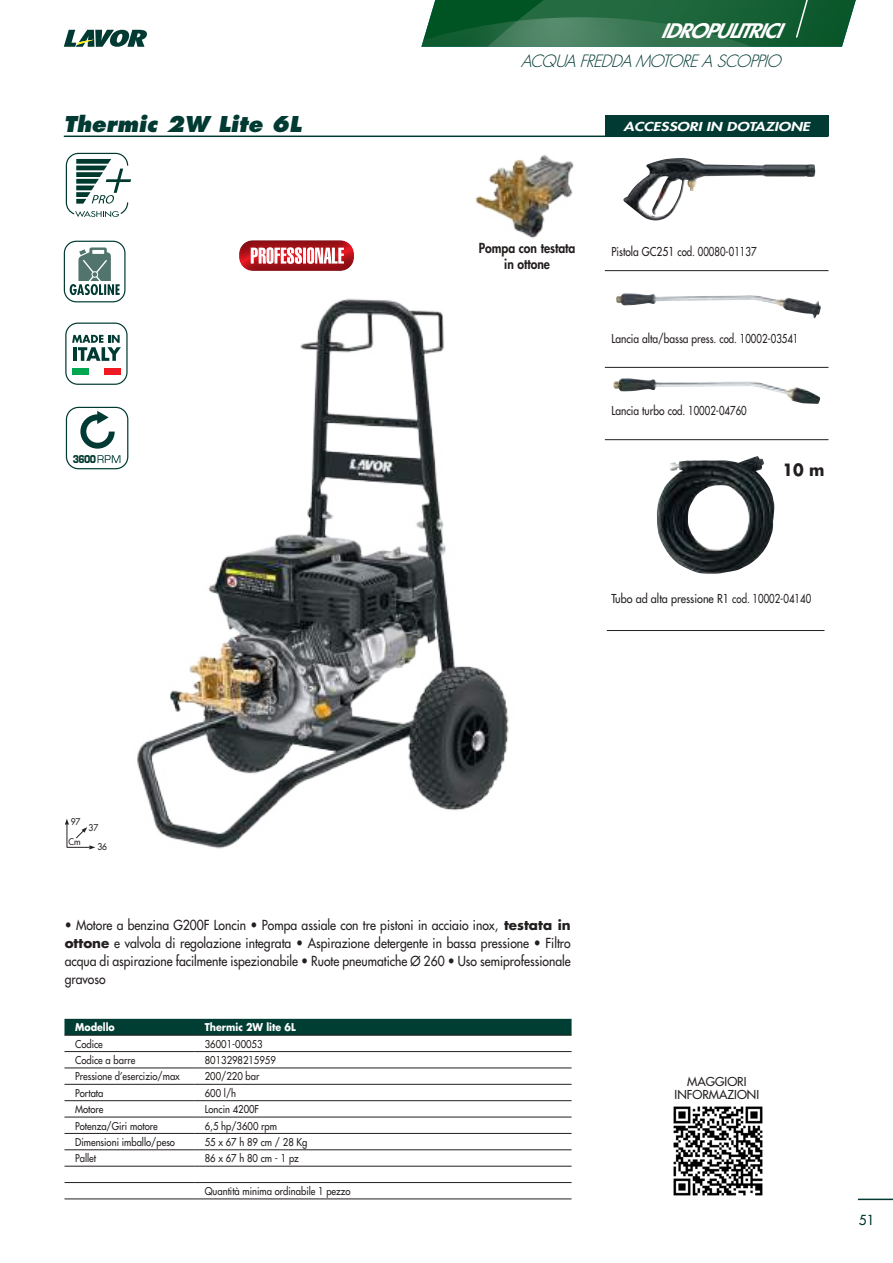
<style>
.page{position:relative;width:893px;height:1263px;background:#fff}
.page>*{position:absolute;margin:0;border:0;box-sizing:border-box;transform-origin:0 0}
.t1{font:italic 800 21.3px "Futura Std";color:#003a33}
.t2{font:italic 800 19.5px "Futura Std";letter-spacing:-.045em;color:#fff;scale:1.1 1}
.t3{font:italic 300 16.5px "Futura Std";color:#003a33}
.t4{font:700 16.5px "Futura Std";color:#241f1f;scale:.94 1}
.t5{font:500 13.5px/18px "Futura Std";color:#241f1f;text-align:justify;scale:.9 1}
.t6{font:800 13.5px/16.5px "Futura Std";color:#241f1f;text-align:center;scale:.9 1}
.t7{font:500 13.5px "Futura Std";color:#003a33}
.t8{font:500 12px "Futura Std";color:#241f1f;scale:.85 1}
.t9{font:500 12px "Futura Std";color:#241f1f;scale:.9 1}
.t10{font:italic 800 12px "Futura Std";color:#fff;scale:1.3 1}
.t11{font:500 12px/13.5px "Futura Std";color:#241f1f;text-align:center}
.t12{font:500 10.5px "Futura Std";color:#241f1f;scale:.9 1}
.t13{font:700 10.5px "Futura Std";color:#fff;scale:.9 1}
.t14{font:700 10.5px "Eurostile LT Std";color:#02392e;scale:.83 1}
.t15{font:500 9px "Futura Std";color:#241f1f;scale:.94 1}
.s1{font-weight:700}
</style>
<div class="page">
<hr style="left:858px;top:1198px;width:35px;height:2px;background:#003a33">
<svg style="left:64px;top:30px;width:83px;height:17px"></svg>
<svg style="left:421px;top:0;width:435px;height:47px;background:#286c45"></svg>
<hr style="left:64px;top:136px;width:764px;height:1px;background:#003a33">
<div style="left:605px;top:115px;width:223px;height:21px;background:#003a33"></div>
<img style="left:673px;top:1106px;width:90px;height:90px">
<div style="left:64px;top:1019px;width:508px;height:16px;background:#003e34"></div>
<hr style="left:64px;top:1035px;width:130px;height:1px;background:#241f1f">
<hr style="left:194px;top:1035px;width:378px;height:1px;background:#241f1f">
<hr style="left:64px;top:1051px;width:130px;height:1px;background:#241f1f">
<hr style="left:194px;top:1051px;width:378px;height:1px;background:#241f1f">
<hr style="left:64px;top:1068px;width:130px;height:1px;background:#241f1f">
<hr style="left:194px;top:1068px;width:378px;height:1px;background:#241f1f">
<hr style="left:64px;top:1084px;width:130px;height:1px;background:#241f1f">
<hr style="left:194px;top:1084px;width:378px;height:1px;background:#241f1f">
<hr style="left:64px;top:1100px;width:130px;height:1px;background:#241f1f">
<hr style="left:194px;top:1100px;width:378px;height:1px;background:#241f1f">
<hr style="left:64px;top:1117px;width:130px;height:1px;background:#241f1f">
<hr style="left:194px;top:1117px;width:378px;height:1px;background:#241f1f">
<hr style="left:64px;top:1133px;width:130px;height:1px;background:#241f1f">
<hr style="left:194px;top:1133px;width:378px;height:1px;background:#241f1f">
<hr style="left:64px;top:1149px;width:130px;height:1px;background:#241f1f">
<hr style="left:194px;top:1149px;width:378px;height:1px;background:#241f1f">
<hr style="left:64px;top:1166px;width:130px;height:1px;background:#241f1f">
<hr style="left:194px;top:1166px;width:378px;height:1px;background:#241f1f">
<hr style="left:64px;top:1182px;width:130px;height:1px;background:#241f1f">
<hr style="left:194px;top:1182px;width:378px;height:1px;background:#241f1f">
<hr style="left:64px;top:1199px;width:130px;height:1px;background:#241f1f">
<hr style="left:194px;top:1199px;width:378px;height:1px;background:#241f1f">
<img style="left:119px;top:299px;width:390px;height:550px">
<img style="left:475px;top:155px;width:99px;height:83px">
<hr style="left:605px;top:439px;width:223px;height:1px;background:#241f1f">
<hr style="left:605px;top:367px;width:223px;height:1px;background:#241f1f">
<hr style="left:605px;top:270px;width:223px;height:1px;background:#241f1f">
<svg style="left:66px;top:153px;width:65px;height:64px"></svg>
<div style="left:65px;top:323px;width:63px;height:62px;border:1px solid #003a33;border-radius:12px"></div>
<svg style="left:72px;top:335px;width:49px;height:26px"></svg>
<div style="left:104px;top:368px;width:17px;height:7px;background:#ef1923"></div>
<div style="left:72px;top:368px;width:16px;height:7px;background:#00a650"></div>
<img style="left:657px;top:456px;width:117px;height:118px">
<div style="left:66px;top:407px;width:62px;height:62px;border:1px solid #003a33;border-radius:12px"></div>
<svg style="left:80px;top:411px;width:35px;height:38px"></svg>
<svg style="left:98px;top:455px;width:22px;height:8px"></svg>
<svg style="left:65px;top:819px;width:30px;height:30px"></svg>
<img style="left:623px;top:158px;width:192px;height:63px">
<img style="left:613px;top:378px;width:207px;height:26px">
<img style="left:616px;top:293px;width:205px;height:25px">
<div style="left:64px;top:241px;width:62px;height:61px;border:1px solid #003a33;border-radius:12px"></div>
<svg style="left:70px;top:247px;width:50px;height:48px"></svg>
<div style="left:91px;top:271px;width:7px;height:7px;border:1px solid #fff;border-radius:50%"></div>
<hr style="left:607px;top:630px;width:217px;height:1px;background:#241f1f">
<div style="left:238px;top:239px;width:118px;height:33px;background:#241f1f;opacity:.5"></div>
<svg style="left:251px;top:247px;width:93px;height:17px"></svg>
<h1 class="t1" style="left:64px;top:110px;width:239px">Thermic 2W Lite 6L</h1>
<p class="t14" style="left:73px;top:453px;width:30px">3600</p>
<h2 class="t2" style="left:660px;top:18px;width:111px">IDROPULITRICI</h2>
<p class="t3" style="left:521px;top:51px;width:267px">ACQUAFREDDAMOTOREASCOPPIO</p>
<p class="t10" style="left:624px;top:119px;width:145px">ACCESSORI IN DOTAZIONE</p>
<p class="t6" style="left:479px;top:240px;width:109px">Pompa con testata in ottone</p>
<p class="t8" style="left:611px;top:244px;width:172px">Pistola GC251 cod. 00080-01137</p>
<p class="t8" style="left:611px;top:331px;width:222px">Lancia alta/bassa press. cod. 10002-03541</p>
<p class="t8" style="left:611px;top:403px;width:161px">Lancia turbo cod. 10002-04760</p>
<p class="t4" style="left:782px;top:459px;width:46px">10 m</p>
<p class="t9" style="left:611px;top:591px;width:223px">Tubo ad alta pressione R1 cod. 10002-04140</p>
<p class="t15" style="left:71px;top:816px;width:12px">97</p>
<p class="t15" style="left:68px;top:836px;width:14px">Cm</p>
<p class="t15" style="left:89px;top:822px;width:12px">37</p>
<p class="t15" style="left:97px;top:841px;width:12px">36</p>
<p class="t5" style="left:65px;top:916px;width:564px">• Motore a benzina G200F Loncin • Pompa assiale con tre pistoni in acciaio inox, <span class="s1">testata in ottone</span> e valvola di regolazione integrata • Aspirazione detergente in bassa pressione • Filtro acqua di aspirazione facilmente ispezionabile • Ruote pneumatiche Ø 260 • Uso semiprofessionale gravoso</p>
<p class="t13" style="left:75px;top:1020px;width:46px">Modello</p>
<p class="t13" style="left:205px;top:1020px;width:102px">Thermic 2W lite 6L</p>
<p class="t12" style="left:75px;top:1037px;width:32px">Codice</p>
<p class="t12" style="left:205px;top:1037px;width:66px">36001-00053</p>
<p class="t12" style="left:75px;top:1054px;width:68px">Codice a barre</p>
<p class="t12" style="left:205px;top:1054px;width:80px">8013298215959</p>
<p class="t12" style="left:75px;top:1070px;width:118px">Pressione d’esercizio/max</p>
<p class="t12" style="left:205px;top:1070px;width:62px">200/220 bar</p>
<p class="t12" style="left:75px;top:1086px;width:33px">Portata</p>
<p class="t12" style="left:205px;top:1086px;width:36px">600 l/h</p>
<p class="t12" style="left:75px;top:1103px;width:33px">Motore</p>
<p class="t12" style="left:205px;top:1103px;width:62px">Loncin 4200F</p>
<p class="t12" style="left:75px;top:1119px;width:93px">Potenza/Giri motore</p>
<p class="t12" style="left:205px;top:1119px;width:82px">6,5 hp/3600 rpm</p>
<p class="t12" style="left:75px;top:1135px;width:113px">Dimensioni imballo/peso</p>
<p class="t12" style="left:205px;top:1135px;width:116px">55 x 67 h 89 cm / 28 Kg</p>
<p class="t12" style="left:75px;top:1152px;width:25px">Pallet</p>
<p class="t12" style="left:205px;top:1152px;width:106px">86 x 67 h 80 cm - 1 pz</p>
<p class="t12" style="left:205px;top:1184px;width:164px">Quantità minima ordinabile 1 pezzo</p>
<p class="t11" style="left:675px;top:1075px;width:86px">MAGGIORI<br>INFORMAZIONI</p>
<p class="t7" style="left:859px;top:1212px;width:17px">51</p>
</div>
